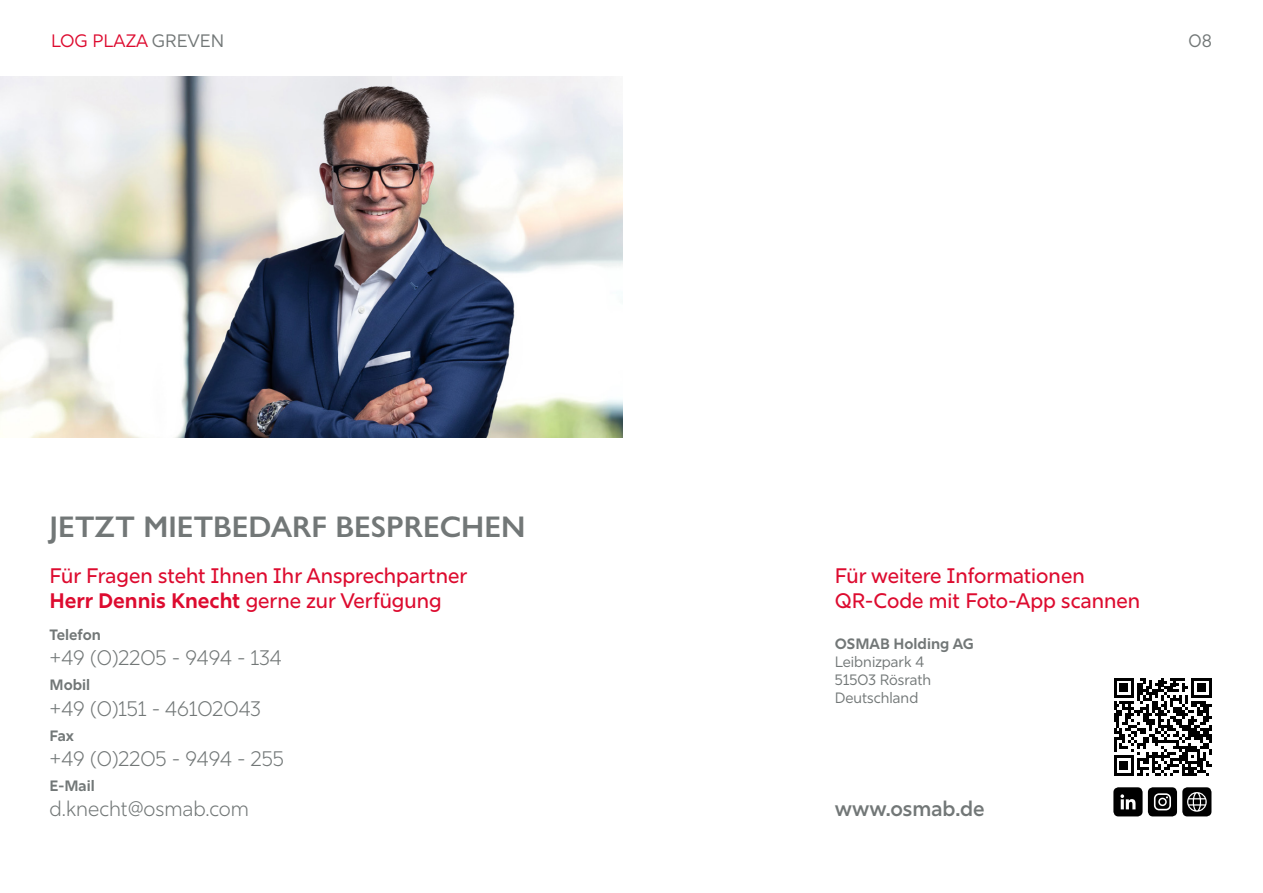
<style>
.page{position:relative;width:1263px;height:893px;background:#fff}
.page>*{position:absolute;margin:0;border:0;box-sizing:border-box;transform-origin:0 0}
.t1{font:600 30px "Gill Sans Nova";color:#727777}
.t2{font:500 21px/25.2px "Rig Sans";color:#dd0b2f}
.t3{font:300 21px "Rig Sans";color:#727777}
.t4{font:600 21px "Rig Sans";color:#727777}
.t5{font:18px "Rig Sans";color:#dd0b2f}
.t6{font:18px "Rig Sans";color:#727777}
.t7{font:700 15px "Rig Sans";color:#727777}
.t8{font:15px/18px "Rig Sans";color:#727777}
.s1{color:#727777}
.s2{font-weight:700}
</style>
<div class="page">
<img style="left:0;top:77px;width:623px;height:361px">
<div style="left:1148px;top:787px;width:29px;height:29px;background:#000;border-radius:5px"></div>
<svg style="left:1154px;top:793px;width:17px;height:17px"></svg>
<div style="left:1113px;top:787px;width:29px;height:29px;background:#000;border-radius:5px"></div>
<svg style="left:1120px;top:794px;width:15px;height:15px"></svg>
<svg style="left:1114px;top:678px;width:98px;height:98px"></svg>
<div style="left:1182px;top:787px;width:29px;height:29px;background:#000;border-radius:5px"></div>
<svg style="left:1187px;top:792px;width:20px;height:20px"></svg>
<p class="t5" style="left:51px;top:32px;width:175px">LOG PLAZA <span class="s1">GREVEN</span></p>
<p class="t6" style="left:1188px;top:32px;width:25px">08</p>
<h1 class="t1" style="left:50px;top:511px;width:477px">JETZT MIETBEDARF BESPRECHEN</h1>
<p class="t2" style="left:50px;top:565px;width:419px">Für Fragen steht Ihnen Ihr Ansprechpartner<br><span class="s2">Herr Dennis Knecht</span> gerne zur Verfügung</p>
<p class="t2" style="left:835px;top:565px;width:307px">Für weitere Informationen<br>QR-Code mit Foto-App scannen</p>
<p class="t7" style="left:50px;top:626px;width:53px">Telefon</p>
<p class="t3" style="left:50px;top:648px;width:234px">+49 (0)2205 - 9494 - 134</p>
<p class="t7" style="left:50px;top:677px;width:42px">Mobil</p>
<p class="t3" style="left:50px;top:699px;width:213px">+49 (0)151 - 46102043</p>
<p class="t7" style="left:50px;top:727px;width:26px">Fax</p>
<p class="t3" style="left:50px;top:749px;width:236px">+49 (0)2205 - 9494 - 255</p>
<p class="t7" style="left:50px;top:778px;width:47px">E-Mail</p>
<p class="t3" style="left:50px;top:799px;width:201px">d.knecht@osmab.com</p>
<p class="t7" style="left:835px;top:635px;width:141px">OSMAB Holding AG</p>
<p class="t8" style="left:835px;top:653px;width:98px">Leibnizpark 4<br>51503 Rösrath<br>Deutschland</p>
<p class="t4" style="left:835px;top:797px;width:151px">www.osmab.de</p>
</div>
